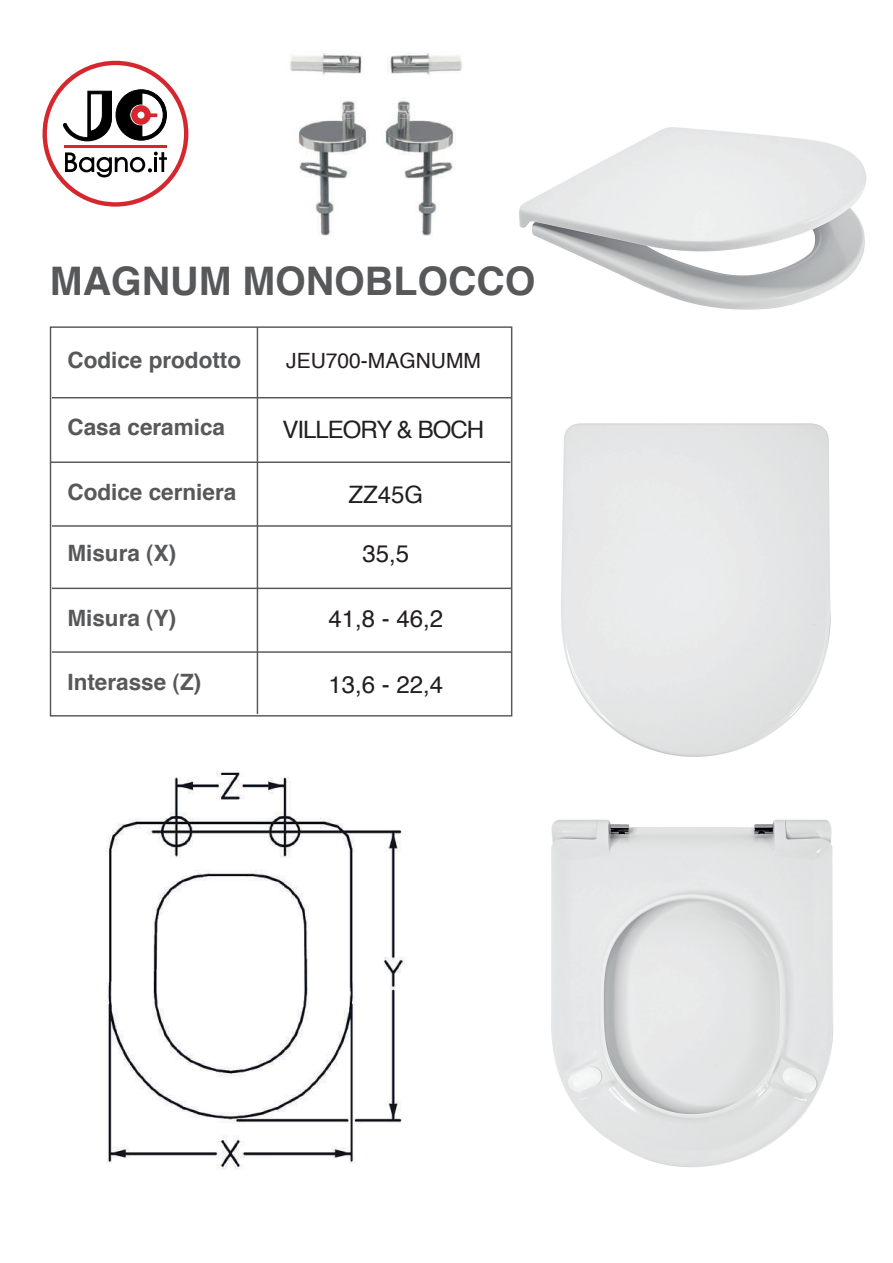
<style>
.page{position:relative;width:893px;height:1263px;background:#fff}
.page>*{position:absolute;margin:0;border:0;box-sizing:border-box;transform-origin:0 0}
.t1{font:700 39.3px "Helvetica";color:#57585a}
.t2{font:24px "Helvetica";letter-spacing:-.04em;color:#231f20}
.t3{font:700 22.5px "Helvetica";color:#57585a}
.t4{font:21px "Helvetica";color:#231f20}
</style>
<div class="page">
<svg style="left:43px;top:61px;width:145px;height:146px"></svg>
<hr style="left:257px;top:327px;width:1px;height:387px;background:#57585a">
<hr style="left:52px;top:525px;width:459px;height:2px;background:#57585a">
<hr style="left:52px;top:588px;width:459px;height:1px;background:#57585a">
<hr style="left:52px;top:651px;width:459px;height:2px;background:#57585a">
<hr style="left:52px;top:397px;width:459px;height:1px;background:#57585a">
<hr style="left:51px;top:461px;width:459px;height:2px;background:#57585a">
<img style="left:551px;top:819px;width:283px;height:348px">
<img style="left:561px;top:423px;width:270px;height:334px">
<img style="left:519px;top:127px;width:348px;height:183px">
<img style="left:290px;top:53px;width:172px;height:183px">
<img style="left:106px;top:771px;width:299px;height:399px">
<h1 class="t1" style="left:50px;top:249px;width:487px">MAGNUM MONOBLOCCO</h1>
<p class="t3" style="left:67px;top:342px;width:175px">Codice prodotto</p>
<p class="t4" style="left:286px;top:345px;width:196px">JEU700-MAGNUMM</p>
<p class="t3" style="left:67px;top:409px;width:159px">Casa ceramica</p>
<p class="t3" style="left:67px;top:474px;width:170px">Codice cerniera</p>
<p class="t2" style="left:282px;top:411px;width:203px">VILLEORY &amp; BOCH</p>
<p class="t2" style="left:348px;top:476px;width:76px">ZZ45G</p>
<p class="t3" style="left:67px;top:535px;width:110px">Misura (X)</p>
<p class="t2" style="left:362px;top:535px;width:48px">35,5</p>
<p class="t3" style="left:67px;top:600px;width:110px">Misura (Y)</p>
<p class="t3" style="left:67px;top:664px;width:135px">Interasse (Z)</p>
<p class="t2" style="left:328px;top:600px;width:116px">41,8 - 46,2</p>
<p class="t2" style="left:328px;top:665px;width:116px">13,6 - 22,4</p>
</div>
